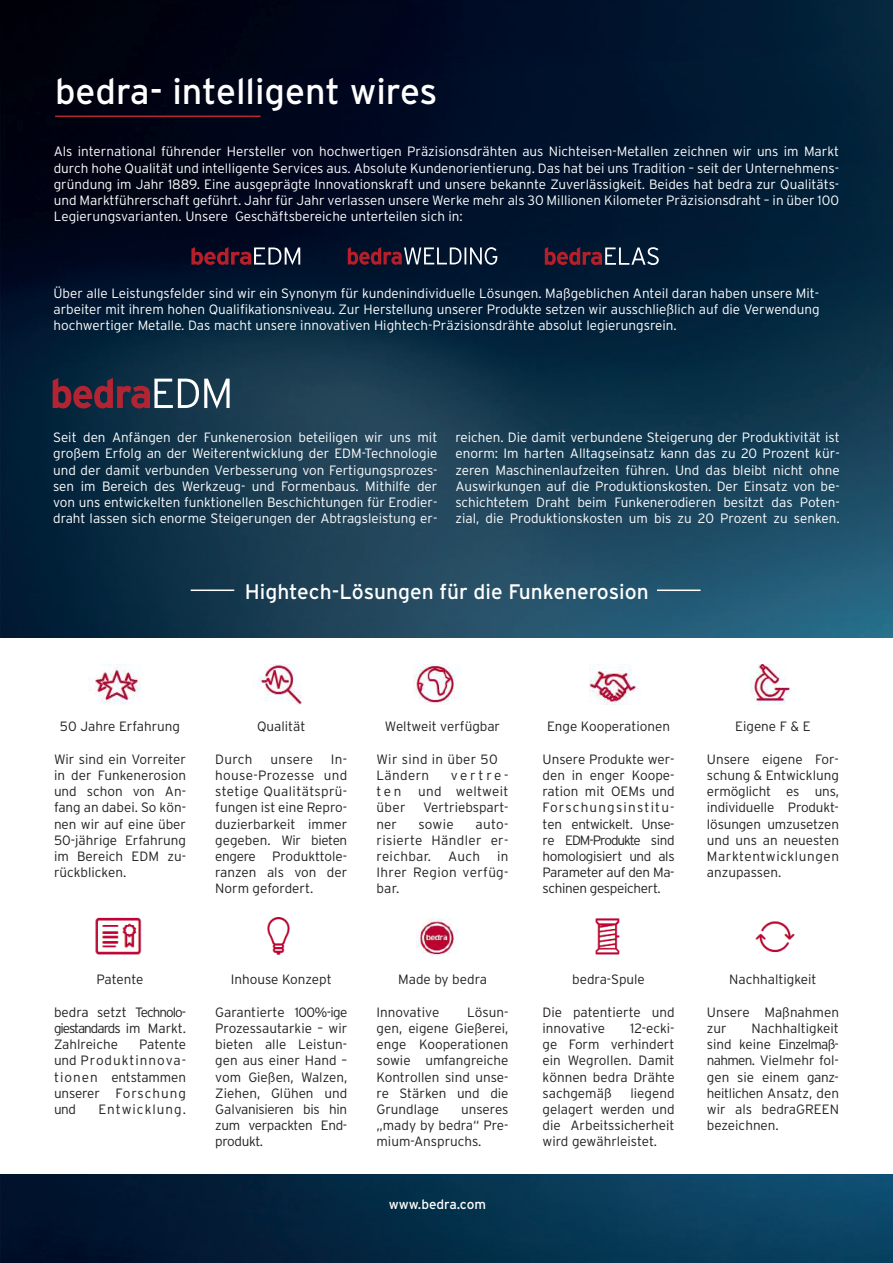
<style>
.page{position:relative;width:893px;height:1263px;background:#fff}
.page>*{position:absolute;margin:0;border:0;box-sizing:border-box;transform-origin:0 0}
.t1{font:36px "Interstate";color:#fff}
.t2{font:21px "Interstate";color:#fff}
.t3{font:300 13.5px/16.2px "Interstate";color:#231f20;text-align:justify}
.t4{font:300 13.5px/16.2px "Interstate";color:#fff;text-align:justify}
.t5{font:300 13.5px/16.2px "Interstate";letter-spacing:.025em;color:#231f20}
.t6{font:13.5px "Interstate";color:#fff}
.t7{font:300 13.5px "Interstate";letter-spacing:.075em;color:#231f20}
</style>
<div class="page">
<img style="left:0;top:0;width:893px;height:1263px">
<hr style="left:55px;top:116px;width:205px;height:1px;background:#b72837">
<svg style="left:191px;top:247px;width:109px;height:18px;background:#533244"></svg>
<svg style="left:348px;top:247px;width:149px;height:18px;background:#4c3f51"></svg>
<svg style="left:545px;top:247px;width:114px;height:18px;background:#4c374a"></svg>
<hr style="left:191px;top:589px;width:43px;height:2px;background:#fff">
<hr style="left:657px;top:589px;width:44px;height:2px;background:#fff">
<svg style="left:53px;top:378px;width:177px;height:31px;background:#5b4a5b"></svg>
<div style="left:0;top:639px;width:893px;height:535px;background:#fff"></div>
<img style="left:90px;top:665px;width:51px;height:39px">
<img style="left:253px;top:665px;width:49px;height:39px">
<img style="left:414px;top:665px;width:47px;height:39px">
<img style="left:590px;top:665px;width:50px;height:39px">
<img style="left:751px;top:665px;width:43px;height:39px">
<img style="left:95px;top:918px;width:47px;height:37px">
<img style="left:267px;top:918px;width:23px;height:37px">
<img style="left:417px;top:918px;width:40px;height:38px">
<img style="left:595px;top:918px;width:25px;height:37px">
<img style="left:755px;top:921px;width:40px;height:31px">
<h1 class="t1" style="left:55px;top:71px;width:384px">bedra- intelligent wires</h1>
<p class="t4" style="left:54px;top:143px;width:787px">Als international führender Hersteller von hochwertigen Präzisionsdrähten aus Nichteisen-Metallen zeichnen wir uns im Markt durch hohe Qualität und intelligente Services aus. Absolute Kundenorientierung. Das hat bei uns Tradition – seit der Unternehmens&shy;gründung im Jahr 1889. Eine ausgeprägte Innovationskraft und unsere bekannte Zuverlässigkeit. Beides hat bedra zur Qualitäts&shy;und Marktführerschaft geführt. Jahr für Jahr verlassen unsere Werke mehr als 30 Millionen Kilometer Präzisionsdraht – in über 100<br>Legierungsvarianten. Unsere Geschäftsbereiche unterteilen sich in:</p>
<p class="t4" style="left:53px;top:285px;width:768px">Über alle Leistungsfelder sind wir ein Synonym für kundenindividuelle Lösungen. Maßgeblichen Anteil daran haben unsere Mit&shy;arbeiter mit ihrem hohen Qualifikationsniveau. Zur Herstellung unserer Produkte setzen wir ausschließlich auf die Verwendung hochwertiger Metalle. Das macht unsere innovativen Hightech-Präzisionsdrähte absolut legierungsrein.</p>
<p class="t4" style="left:53px;top:429px;width:386px">Seit den Anfängen der Funkenerosion beteiligen wir uns mit großem Erfolg an der Weiterentwicklung der EDM-Technologie und der damit verbunden Verbesserung von Fertigungsprozes&shy;sen im Bereich des Werkzeug- und Formenbaus. Mithilfe der von uns entwickelten funktionellen Beschichtungen für Erodier&shy;draht lassen sich enorme Steigerungen der Abtragsleistung er-</p>
<p class="t4" style="left:455px;top:429px;width:386px">reichen. Die damit verbundene Steigerung der Produktivität ist enorm: Im harten Alltagseinsatz kann das zu 20 Prozent kür&shy;zeren Maschinenlaufzeiten führen. Und das bleibt nicht ohne Auswirkungen auf die Produktionskosten. Der Einsatz von be&shy;schichtetem Draht beim Funkenerodieren besitzt das Poten&shy;zial, die Produktionskosten um bis zu 20 Prozent zu senken.</p>
<h2 class="t2" style="left:245px;top:580px;width:405px">Hightech-Lösungen für die Funkenerosion</h2>
<p class="t3" style="left:60px;top:718px;width:122px">50 Jahre Erfahrung</p>
<p class="t3" style="left:54px;top:751px;width:134px">Wir sind ein Vorreiter in der Funkenerosion und schon von An&shy;fang an dabei. So kön&shy;nen wir auf eine über 50-jährige Erfahrung im Bereich EDM zu&shy;rückblicken.</p>
<p class="t3" style="left:257px;top:718px;width:50px">Qualität</p>
<p class="t3" style="left:215px;top:751px;width:39px">Durch</p>
<p class="t3" style="left:270px;top:751px;width:44px">unsere</p>
<p class="t3" style="left:215px;top:751px;width:134px;text-indent:116px">In&shy;house-Prozesse und stetige Qualitätsprü&shy;fungen ist eine Repro&shy;duzierbarkeit immer gegeben. Wir bieten engere Produkttole&shy;ranzen als von der Norm gefordert.</p>
<p class="t3" style="left:385px;top:718px;width:117px">Weltweit verfügbar</p>
<p class="t5" style="left:376px;top:751px;width:123px">Wir sind in über 50<br>Ländern</p>
<p class="t3" style="left:376px;top:767px;width:134px;text-indent:74px">vertre&shy;t e n und weltweit über</p>
<p class="t3" style="left:423px;top:799px;width:87px">Vertriebspart-</p>
<p class="t3" style="left:376px;top:816px;width:134px;text-indent:99px">auto&shy;risierte Händler er&shy;reichbar.</p>
<p class="t3" style="left:376px;top:816px;width:22px">ner</p>
<p class="t3" style="left:418px;top:816px;width:37px">sowie</p>
<p class="t3" style="left:448px;top:848px;width:33px">Auch</p>
<p class="t3" style="left:376px;top:848px;width:134px;text-indent:121px">in Ihrer Region verfüg&shy;bar.</p>
<p class="t3" style="left:97px;top:971px;width:48px">Patente</p>
<p class="t3" style="left:54px;top:1004px;width:134px">bedra setzt Technolo&shy;giestandards im Markt.<br>Zahlreiche</p>
<p class="t3" style="left:54px;top:1036px;width:134px;text-indent:85px">Patente und Produktinnova&shy;tionen entstammen unserer Forschung und</p>
<p class="t7" style="left:98px;top:1101px;width:89px">Entwicklung.</p>
<p class="t3" style="left:231px;top:971px;width:102px">Inhouse Konzept</p>
<p class="t3" style="left:215px;top:1004px;width:134px">Garantierte 100%-ige Prozessautarkie – wir bieten alle Leistun&shy;gen aus einer Hand – vom Gießen, Walzen, Ziehen, Glühen und Galvanisieren bis hin zum verpackten End&shy;produkt.</p>
<p class="t3" style="left:398px;top:971px;width:90px">Made by bedra</p>
<p class="t3" style="left:376px;top:1004px;width:64px">Innovative</p>
<p class="t3" style="left:376px;top:1004px;width:134px;text-indent:91px">Lösun&shy;gen, eigene Gießerei, enge Kooperationen sowie umfangreiche Kontrollen sind unse&shy;re Stärken und die Grundlage</p>
<p class="t3" style="left:376px;top:1101px;width:134px;text-indent:85px">unseres „mady by bedra“ Pre&shy;mium-Anspruchs.</p>
<p class="t6" style="left:389px;top:1197px;width:99px">www.bedra.com</p>
<p class="t3" style="left:547px;top:718px;width:125px">Enge Kooperationen</p>
<p class="t3" style="left:543px;top:751px;width:134px">Unsere Produkte wer&shy;den in enger Koope&shy;ration mit OEMs und Forschungsinstitu&shy;ten entwickelt. Unse&shy;re EDM-Produkte sind homologisiert und als Parameter auf den Ma&shy;schinen gespeichert.</p>
<p class="t3" style="left:572px;top:971px;width:74px">bedra-Spule</p>
<p class="t3" style="left:543px;top:1004px;width:134px">Die patentierte und innovative</p>
<p class="t3" style="left:543px;top:1020px;width:134px;text-indent:88px">12-ecki&shy;ge Form verhindert ein Wegrollen. Damit können bedra Drähte sachgemäß</p>
<p class="t3" style="left:543px;top:1085px;width:134px;text-indent:88px">liegend gelagert werden und die Arbeitssicherheit wird gewährleistet.</p>
<p class="t3" style="left:735px;top:718px;width:77px">Eigene F &amp; E</p>
<p class="t3" style="left:707px;top:751px;width:134px">Unsere eigene For&shy;schung &amp; Entwicklung ermöglicht es uns, individuelle Produkt&shy;lösungen umzusetzen und uns an neuesten Marktentwicklungen anzupassen.</p>
<p class="t3" style="left:729px;top:971px;width:89px">Nachhaltigkeit</p>
<p class="t3" style="left:707px;top:1004px;width:134px">Unsere Maßnahmen zur</p>
<p class="t3" style="left:707px;top:1020px;width:134px;text-indent:45px">Nachhaltigkeit sind keine Einzelmaß&shy;nahmen. Vielmehr fol&shy;gen sie einem ganz&shy;heitlichen Ansatz, den wir als bedraGREEN bezeichnen.</p>
</div>
